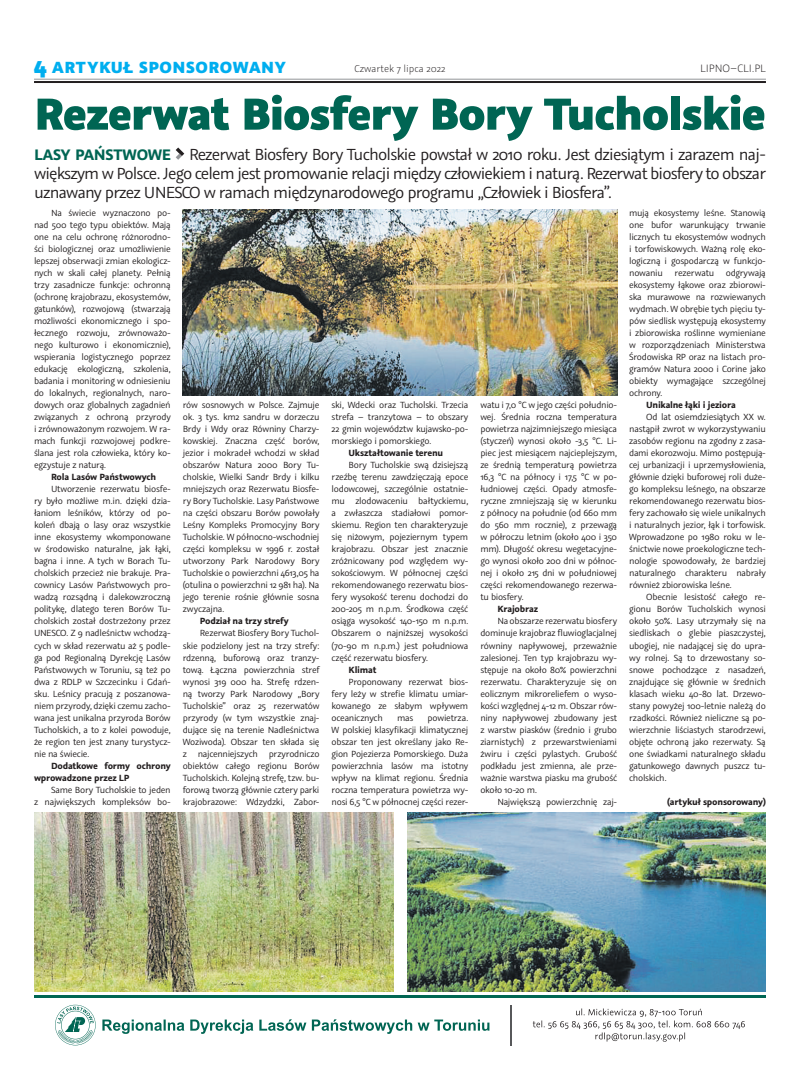
<style>
.page{position:relative;width:800px;height:1078px;background:#fff}
.page>*{position:absolute;margin:0;border:0;box-sizing:border-box;transform-origin:0 0}
.t1{font:800 50px "Graublau Sans";letter-spacing:-.025em;color:#006553}
.t2{font:18px/19.3px "Graublau Sans";letter-spacing:-.045em;color:#231f20;text-align:justify}
.t3{font:800 18px "Graublau Sans";letter-spacing:.03em;color:#00aeef}
.t4{font:300 12px "Graublau Sans";color:#231f20}
.t5{font:300 11px "Graublau Sans";color:#231f20}
.t6{font:10px/12px "Graublau Sans";letter-spacing:-.025em;color:#231f20;text-align:justify}
.t7{font:700 10px/12px "Graublau Sans";letter-spacing:-.02em;color:#231f20}
.s1{font-size:26px}
.s2{font-weight:700;font-size:17px;color:#006553}
</style>
<div class="page">
<hr style="left:34px;top:79px;width:731px;height:1px;background:#939598">
<hr style="left:34px;top:81px;width:731px;height:2px;background:#231f20">
<hr style="left:34px;top:994px;width:731px;height:3px;background:#006653">
<svg style="left:55px;top:1004px;width:41px;height:41px"></svg>
<svg style="left:102px;top:1019px;width:387px;height:14px"></svg>
<svg style="left:532px;top:1008px;width:212px;height:33px"></svg>
<hr style="left:510px;top:1004px;width:1px;height:41px;background:#57585a">
<svg style="left:176px;top:147px;width:8px;height:13px"></svg>
<img style="left:34px;top:812px;width:359px;height:179px">
<img style="left:407px;top:812px;width:358px;height:179px">
<img style="left:183px;top:210px;width:434px;height:185px">
<h2 class="t3" style="left:34px;top:55px;width:253px"><span class="s1">4</span> artykuł sponsorowany</h2>
<p class="t5" style="left:354px;top:62px;width:92px">Czwartek 7 lipca 2022</p>
<p class="t4" style="left:700px;top:61px;width:67px">LIPNO–CLI.PL</p>
<h1 class="t1" style="left:34px;top:80px;width:733px">Rezerwat Biosfery Bory Tucholskie</h1>
<p class="t2" style="left:34px;top:144px;width:733px"><span class="s2">LASY PAŃSTWOWE</span> Rezerwat Biosfery Bory Tucholskie powstał w 2010 roku. Jest dziesiątym i zarazem naj&shy;większym w Polsce. Jego celem jest promowanie relacji między człowiekiem i naturą. Rezerwat biosfery to obszar uznawany przez UNESCO w ramach międzynarodowego programu „Człowiek i Biosfera”.</p>
<p class="t6" style="left:34px;top:207px;width:138px;text-indent:17px">Na świecie wyznaczono po&shy;nad 500 tego typu obiektów. Mają one na celu ochronę różnorodno&shy;ści biologicznej oraz umożliwienie lepszej obserwacji zmian ekologicz&shy;nych w skali całej planety. Pełnią trzy zasadnicze funkcje: ochronną (ochronę krajobrazu, ekosystemów, gatunków), rozwojową (stwarzają możliwości ekonomicznego i spo&shy;łecznego rozwoju, zrównoważo&shy;nego kulturowo i ekonomicznie), wspierania logistycznego poprzez edukację ekologiczną, szkolenia, badania i monitoring w odniesieniu do lokalnych, regionalnych, naro&shy;dowych oraz globalnych zagadnień związanych z ochroną przyrody i zrównoważonym rozwojem. W ra&shy;mach funkcji rozwojowej podkre&shy;ślana jest rola człowieka, który ko&shy;egzystuje z naturą.</p>
<p class="t7" style="left:51px;top:471px;width:107px">Rola Lasów Państwowych</p>
<p class="t6" style="left:34px;top:483px;width:138px;text-indent:17px">Utworzenie rezerwatu biosfe&shy;ry było możliwe m.in. dzięki dzia&shy;łaniom leśników, którzy od po&shy;koleń dbają o lasy oraz wszystkie inne ekosystemy wkomponowane w środowisko naturalne, jak łąki, bagna i inne. A tych w Borach Tu&shy;cholskich przecież nie brakuje. Pra&shy;cownicy Lasów Państwowych pro&shy;wadzą rozsądną i dalekowzroczną politykę, dlatego teren Borów Tu&shy;cholskich został dostrzeżony przez UNESCO. Z 9 nadleśnictw wchodzą&shy;cych w skład rezerwatu aż 5 podle&shy;ga pod Regionalną Dyrekcję Lasów Państwowych w Toruniu, są też po dwa z RDLP w Szczecinku i Gdań&shy;sku. Leśnicy pracują z poszanowa&shy;niem przyrody, dzięki czemu zacho&shy;wana jest unikalna przyroda Borów Tucholskich, a to z kolei powoduje, że region ten jest znany turystycz&shy;nie na świecie.</p>
<p class="t7" style="left:34px;top:759px;width:138px;text-indent:17px">Dodatkowe formy ochrony wprowadzone przez LP</p>
<p class="t6" style="left:34px;top:783px;width:138px;text-align:right">Same Bory Tucholskie to jeden<br>z największych kompleksów bo-</p>
<p class="t6" style="left:629px;top:207px;width:138px">mują ekosystemy leśne. Stanowią one bufor warunkujący trwanie licznych tu ekosystemów wodnych i torfowiskowych. Ważną rolę eko&shy;logiczną i gospodarczą w funkcjo&shy;nowaniu rezerwatu odgrywają ekosystemy łąkowe oraz zbiorowi&shy;ska murawowe na rozwiewanych wydmach. W obrębie tych pięciu ty&shy;pów siedlisk występują ekosystemy i zbiorowiska roślinne wymieniane w rozporządzeniach Ministerstwa Środowiska RP oraz na listach pro&shy;gramów Natura 2000 i Corine jako obiekty wymagające szczególnej ochrony.</p>
<p class="t7" style="left:646px;top:399px;width:91px">Unikalne łąki i jeziora</p>
<p class="t6" style="left:629px;top:411px;width:138px;text-indent:17px">Od lat osiemdziesiątych XX w. nastąpił zwrot w wykorzystywaniu zasobów regionu na zgodny z zasa&shy;dami ekorozwoju. Mimo postępują&shy;cej urbanizacji i uprzemysłowienia, głównie dzięki buforowej roli duże&shy;go kompleksu leśnego, na obszarze rekomendowanego rezerwatu bios&shy;fery zachowało się wiele unikalnych i naturalnych jezior, łąk i torfowisk.<br>Wprowadzone po 1980 roku w le&shy;śnictwie nowe proekologiczne tech&shy;nologie spowodowały, że bardziej naturalnego charakteru nabrały również zbiorowiska leśne.</p>
<p class="t6" style="left:629px;top:591px;width:138px;text-indent:17px">Obecnie lesistość całego re&shy;gionu Borów Tucholskich wynosi około 50%. Lasy utrzymały się na siedliskach o glebie piaszczystej, ubogiej, nie nadającej się do upra&shy;wy rolnej. Są to drzewostany so&shy;snowe pochodzące z nasadzeń, znajdujące się głównie w średnich klasach wieku 40-80 lat. Drzewo&shy;stany powyżej 100-letnie należą do rzadkości. Również nieliczne są po&shy;wierzchnie liściastych starodrzewi, objęte ochroną jako rezerwaty. Są one świadkami naturalnego składu gatunkowego dawnych puszcz tu&shy;cholskich.</p>
<p class="t7" style="left:667px;top:795px;width:100px">(artykuł sponsorowany)</p>
<p class="t6" style="left:480px;top:399px;width:138px">watu i 7,0 °C w jego części południo&shy;wej. Średnia roczna temperatura powietrza najzimniejszego miesiąca (styczeń) wynosi około -3,5 °C. Li&shy;piec jest miesiącem najcieplejszym, ze średnią temperaturą powietrza 16,3 °C na północy i 17,5 °C w po&shy;łudniowej części. Opady atmosfe&shy;ryczne zmniejszają się w kierunku z północy na południe (od 660 mm do 560 mm rocznie), z przewagą w półroczu letnim (około 400 i 350 mm). Długość okresu wegetacyjne&shy;go wynosi około 200 dni w północ&shy;nej i około 215 dni w południowej części rekomendowanego rezerwa&shy;tu biosfery.</p>
<p class="t7" style="left:497px;top:603px;width:42px">Krajobraz</p>
<p class="t6" style="left:480px;top:615px;width:138px;text-indent:17px">Na obszarze rezerwatu biosfery dominuje krajobraz fluwioglacjalnej równiny napływowej, przeważnie zalesionej. Ten typ krajobrazu wy&shy;stępuje na około 80% powierzchni rezerwatu. Charakteryzuje się on eolicznym mikroreliefem o wyso&shy;kości względnej 4-12 m. Obszar rów&shy;niny napływowej zbudowany jest z warstw piasków (średnio i grubo ziarnistych) z przewarstwieniami żwiru i części pylastych. Grubość podkładu jest zmienna, ale prze&shy;ważnie warstwa piasku ma grubość około 10-20 m.</p>
<p class="t6" style="left:497px;top:795px;width:121px">Największą powierzchnię zaj-</p>
<p class="t6" style="left:183px;top:399px;width:138px">rów sosnowych w Polsce. Zajmuje ok. 3 tys. km2 sandru w dorzeczu Brdy i Wdy oraz Równiny Charzy&shy;kowskiej. Znaczna część borów, jezior i mokradeł wchodzi w skład obszarów Natura 2000 Bory Tu&shy;cholskie, Wielki Sandr Brdy i kilku mniejszych oraz Rezerwatu Biosfe&shy;ry Bory Tucholskie. Lasy Państwowe na części obszaru Borów powołały Leśny Kompleks Promocyjny Bory Tucholskie. W północno-wschodniej części kompleksu w 1996 r. został utworzony Park Narodowy Bory Tucholskie o powierzchni 4613,05 ha (otulina o powierzchni 12 981 ha). Na jego terenie rośnie głównie sosna zwyczajna.</p>
<p class="t7" style="left:200px;top:615px;width:90px">Podział na trzy strefy</p>
<p class="t6" style="left:183px;top:627px;width:138px;text-indent:17px">Rezerwat Biosfery Bory Tuchol&shy;skie podzielony jest na trzy strefy: rdzenną, buforową oraz tranzy&shy;tową. Łączna powierzchnia stref wynosi 319 000 ha. Strefę rdzen&shy;ną tworzy Park Narodowy „Bory Tucholskie” oraz 25 rezerwatów przyrody (w tym wszystkie znaj&shy;dujące się na terenie Nadleśnictwa Woziwoda). Obszar ten składa się z najcenniejszych przyrodniczo obiektów całego regionu Borów Tucholskich. Kolejną strefę, tzw. bu&shy;forową tworzą głównie cztery parki krajobrazowe: Wdzydzki, Zabor-</p>
<p class="t6" style="left:331px;top:399px;width:138px">ski, Wdecki oraz Tucholski. Trzecia strefa – tranzytowa – to obszary 22 gmin województw kujawsko-po&shy;morskiego i pomorskiego.</p>
<p class="t7" style="left:348px;top:447px;width:96px">Ukształtowanie terenu</p>
<p class="t6" style="left:331px;top:459px;width:138px;text-indent:17px">Bory Tucholskie swą dzisiejszą rzeźbę terenu zawdzięczają epoce lodowcowej, szczególnie ostatnie&shy;mu zlodowaceniu bałtyckiemu, a zwłaszcza stadiałowi pomor&shy;skiemu. Region ten charakteryzuje się niżowym, pojeziernym typem krajobrazu. Obszar jest znacznie zróżnicowany pod względem wy&shy;sokościowym. W północnej części rekomendowanego rezerwatu bios&shy;fery wysokość terenu dochodzi do 200-205 m n.p.m. Środkowa część osiąga wysokość 140-150 m n.p.m.<br>Obszarem o najniższej wysokości (70-90 m n.p.m.) jest południowa część rezerwatu biosfery.</p>
<p class="t7" style="left:348px;top:663px;width:29px">Klimat</p>
<p class="t6" style="left:331px;top:675px;width:138px;text-indent:17px">Proponowany rezerwat bios&shy;fery leży w strefie klimatu umiar&shy;kowanego ze słabym wpływem oceanicznych</p>
<p class="t6" style="left:331px;top:711px;width:138px;text-indent:96px">powietrza.<br>W polskiej klasyfikacji klimatycznej obszar ten jest określany jako Re&shy;gion Pojezierza Pomorskiego. Duża powierzchnia lasów ma istotny wpływ na klimat regionu. Średnia roczna temperatura powietrza wy&shy;nosi 6,5 °C w północnej części rezer-</p>
<p class="t6" style="left:397px;top:711px;width:18px">mas</p>
</div>
